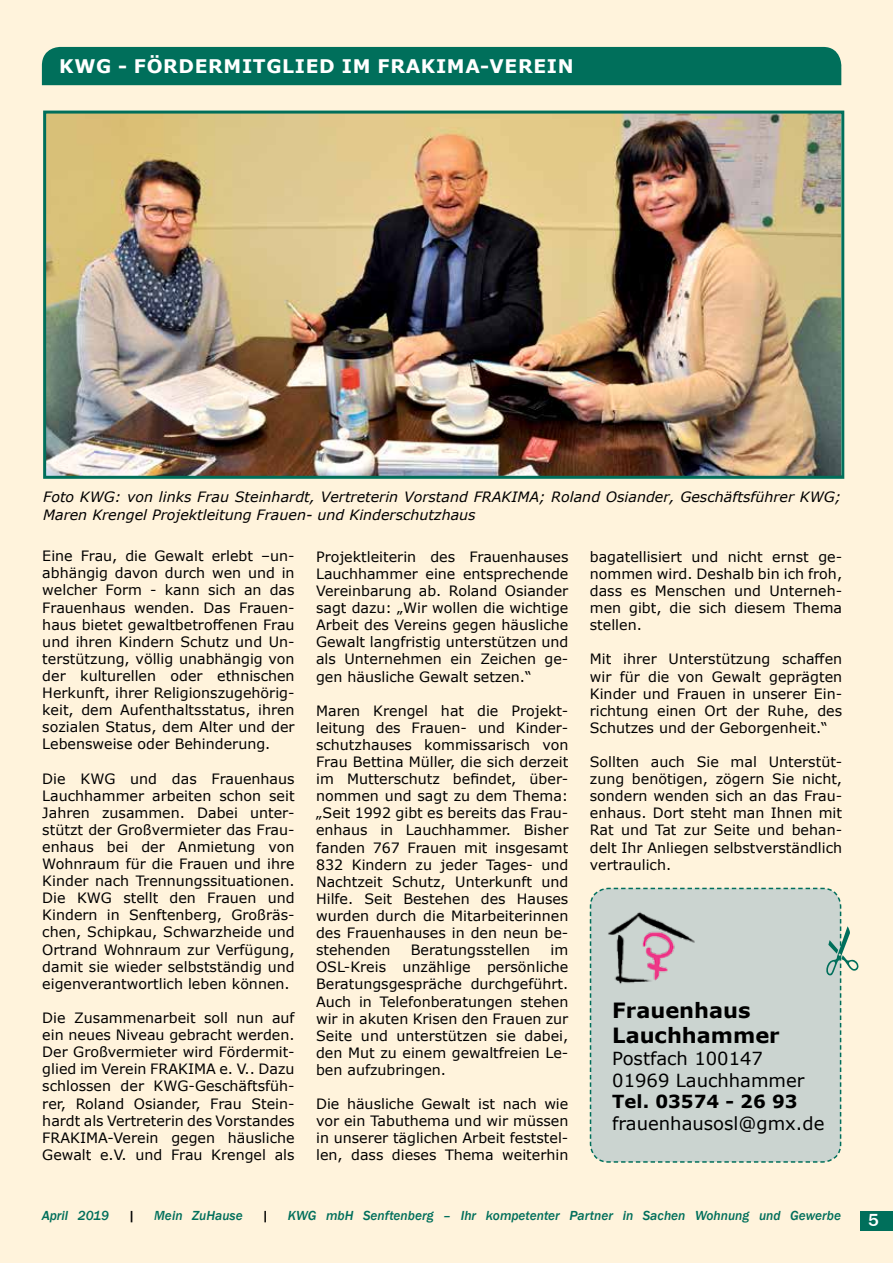
<style>
.page{position:relative;width:893px;height:1263px;background:#fff3dc}
.page>*{position:absolute;margin:0;border:0;box-sizing:border-box;transform-origin:0 0}
.t1{font:700 21px/25.2px "Verdana";color:#000}
.t2{font:700 18.75px "Verdana";letter-spacing:.035em;color:#fff}
.t3{font:18px/21.6px "Verdana";color:#000}
.t4{font:700 18px "Verdana";color:#000}
.t5{font:500 18px "Franklin Gothic";color:#fff}
.t6{font:14.25px/17.1px "Verdana";color:#000;text-align:justify}
.t7{font:italic 14.25px/17.1px "Verdana";color:#000}
.t8{font:italic 500 13.5px "Franklin Gothic";color:#006f5b}
.t9{font:italic 500 13.5px "Franklin Gothic";color:#000}
</style>
<div class="page">
<div style="left:860px;top:1211px;width:33px;height:20px;background:#006f5b"></div>
<div style="left:42px;top:47px;width:799px;height:38px;background:#006f5b"></div>
<img style="left:47px;top:115px;width:793px;height:360px">
<div style="left:43px;top:111px;width:801px;height:368px;border:3px solid #006f5b"></div>
<div style="left:589px;top:887px;width:253px;height:276px;background:#cbd4d0"></div>
<img style="left:605px;top:901px;width:92px;height:92px">
<svg style="left:821px;top:910px;width:21px;height:229px"></svg>
<h2 class="t2" style="left:59px;top:53px;width:516px">KWG - FÖRDERMITGLIED IM FRAKIMA-VEREIN</h2>
<p class="t7" style="left:43px;top:489px;width:800px">Foto KWG: von links Frau Steinhardt, Vertreterin Vorstand FRAKIMA; Roland Osiander, Geschäftsführer KWG;<br>Maren Krengel Projektleitung Frauen- und Kinderschutzhaus</p>
<p class="t6" style="left:590px;top:548px;width:254px">bagatellisiert und nicht ernst ge&shy;nommen wird. Deshalb bin ich froh, dass es Menschen und Unterneh&shy;men gibt, die sich diesem Thema stellen.</p>
<p class="t6" style="left:590px;top:650px;width:254px">Mit ihrer Unterstützung schaffen wir für die von Gewalt geprägten Kinder und Frauen in unserer Ein&shy;richtung einen Ort der Ruhe, des Schutzes und der Geborgenheit.“</p>
<p class="t6" style="left:590px;top:753px;width:254px">Sollten auch Sie mal Unterstüt&shy;zung benötigen, zögern Sie nicht, sondern wenden sich an das Frau&shy;enhaus. Dort steht man Ihnen mit Rat und Tat zur Seite und behan&shy;delt Ihr Anliegen selbstverständlich vertraulich.</p>
<p class="t6" style="left:42px;top:547px;width:254px">Eine Frau, die Gewalt erlebt –un&shy;abhängig davon durch wen und in welcher Form - kann sich an das Frauenhaus wenden. Das Frauen&shy;haus bietet gewaltbetroffenen Frau und ihren Kindern Schutz und Un&shy;terstützung, völlig unabhängig von der kulturellen oder ethnischen Herkunft, ihrer Religionszugehörig&shy;keit, dem Aufenthaltsstatus, ihren sozialen Status, dem Alter und der Lebensweise oder Behinderung.</p>
<p class="t6" style="left:42px;top:770px;width:254px">Die KWG und das Frauenhaus Lauchhammer arbeiten schon seit Jahren zusammen. Dabei unter&shy;stützt der Großvermieter das Frau&shy;enhaus bei der Anmietung von Wohnraum für die Frauen und ihre Kinder nach Trennungssituationen.<br>Die KWG stellt den Frauen und Kindern in Senftenberg, Großräs&shy;chen, Schipkau, Schwarzheide und Ortrand Wohnraum zur Verfügung, damit sie wieder selbstständig und eigenverantwortlich leben können.</p>
<p class="t6" style="left:42px;top:1009px;width:254px">Die Zusammenarbeit soll nun auf ein neues Niveau gebracht werden.<br>Der Großvermieter wird Fördermit&shy;glied im Verein FRAKIMA e. V.. Dazu schlossen der KWG-Geschäftsfüh&shy;rer, Roland Osiander, Frau Stein&shy;hardt als Vertreterin des Vorstandes FRAKIMA-Verein gegen häusliche Gewalt e.V. und Frau Krengel als</p>
<p class="t6" style="left:316px;top:548px;width:254px">Projektleiterin des Frauenhauses Lauchhammer eine entsprechende Vereinbarung ab. Roland Osiander sagt dazu: „Wir wollen die wichtige Arbeit des Vereins gegen häusliche Gewalt langfristig unterstützen und als Unternehmen ein Zeichen ge&shy;gen häusliche Gewalt setzen.“</p>
<p class="t6" style="left:316px;top:702px;width:254px">Maren Krengel hat die Projekt&shy;leitung des Frauen- und Kinder&shy;schutzhauses kommissarisch von Frau Bettina Müller, die sich derzeit im Mutterschutz befindet, über&shy;nommen und sagt zu dem Thema: „Seit 1992 gibt es bereits das Frau&shy;enhaus in Lauchhammer. Bisher fanden 767 Frauen mit insgesamt 832 Kindern zu jeder Tages- und Nachtzeit Schutz, Unterkunft und Hilfe. Seit Bestehen des Hauses wurden durch die Mitarbeiterinnen des Frauenhauses in den neun be&shy;stehenden</p>
<p class="t6" style="left:411px;top:941px;width:121px">Beratungsstellen</p>
<p class="t6" style="left:316px;top:941px;width:254px;text-indent:235px">im OSL-Kreis unzählige persönliche Beratungsgespräche durchgeführt.<br>Auch in Telefonberatungen stehen wir in akuten Krisen den Frauen zur Seite und unterstützen sie dabei, den Mut zu einem gewaltfreien Le&shy;ben aufzubringen.</p>
<p class="t6" style="left:316px;top:1095px;width:254px">Die häusliche Gewalt ist nach wie vor ein Tabuthema und wir müssen in unserer täglichen Arbeit feststel&shy;len, dass dieses Thema weiterhin</p>
<h1 class="t1" style="left:612px;top:997px;width:169px">Frauenhaus<br>Lauchhammer</h1>
<p class="t3" style="left:612px;top:1047px;width:194px">Postfach 100147<br>01969 Lauchhammer</p>
<p class="t4" style="left:612px;top:1089px;width:187px">Tel. 03574 - 26 93</p>
<p class="t3" style="left:612px;top:1112px;width:214px">frauenhausosl@gmx.de</p>
<p class="t8" style="left:42px;top:1207px;width:69px">April 2019</p>
<p class="t9" style="left:128px;top:1207px;width:8px">|</p>
<p class="t8" style="left:154px;top:1207px;width:90px">Mein ZuHause</p>
<p class="t9" style="left:262px;top:1207px;width:8px">|</p>
<p class="t8" style="left:288px;top:1207px;width:555px">KWG mbH Senftenberg – Ihr kompetenter Partner in Sachen Wohnung und Gewerbe</p>
<p class="t5" style="left:868px;top:1209px;width:12px">5</p>
</div>
